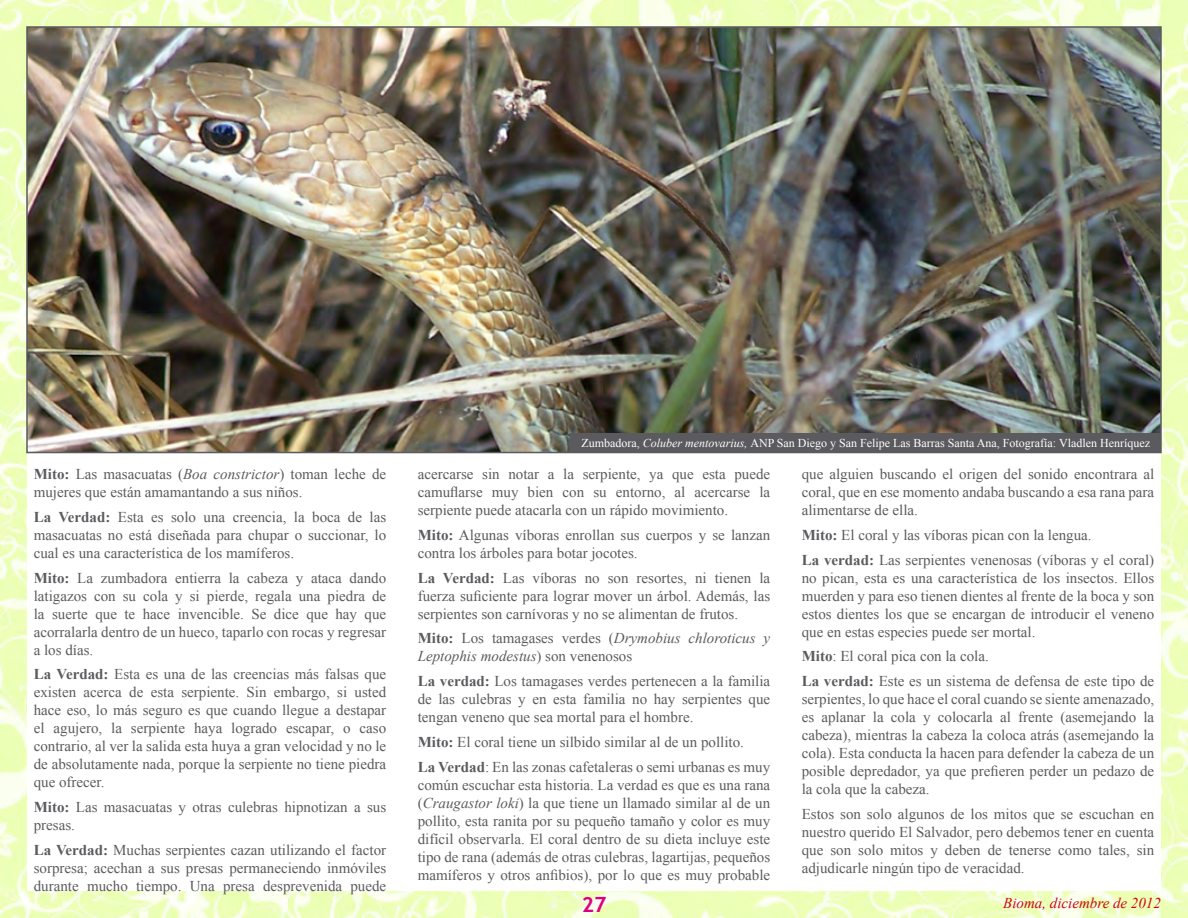
<style>
.page{position:relative;width:1188px;height:918px;background:#fff}
.page>*{position:absolute;margin:0;border:0;box-sizing:border-box;transform-origin:0 0}
.t1{font:700 21px "Trebuchet MS";color:#db0080}
.t2{font:15px/18px "Times New Roman";color:#5b5b5f;text-align:justify}
.t3{font:italic 15px/18px "Times New Roman";color:#5b5b5f}
.t4{font:italic 15px "Times New Roman";color:#cb0610}
.t5{font:12px "Times New Roman";color:#fff}
.s1{font-weight:700}
.s2{font-style:italic}
.s3{font-weight:700;font-style:normal}
.s4{font-style:normal}
</style>
<div class="page">
<img style="left:0;top:0;width:1188px;height:918px">
<div style="left:27px;top:27px;width:1134px;height:864px;background:#fff"></div>
<img style="left:29px;top:29px;width:1130px;height:421px">
<div style="left:570px;top:433px;width:591px;height:20px;background:#5b5b5f"></div>
<p class="t2" style="left:34px;top:465px;width:354px"><span class="s1">Mito:</span> Las masacuatas (<span class="s2">Boa constrictor</span>) toman leche de mujeres que están amamantando a sus niños.</p>
<p class="t2" style="left:34px;top:508px;width:354px"><span class="s1">La Verdad:</span> Esta es solo una creencia, la boca de las masacuatas no está diseñada para chupar o succionar, lo cual es una característica de los mamíferos.</p>
<p class="t2" style="left:34px;top:568px;width:354px"><span class="s1">Mito:</span> La zumbadora entierra la cabeza y ataca dando latigazos con su cola y si pierde, regala una piedra de la suerte que te hace invencible. Se dice que hay que acorralarla dentro de un hueco, taparlo con rocas y regresar a los días.</p>
<p class="t2" style="left:34px;top:665px;width:354px"><span class="s1">La Verdad:</span> Esta es una de las creencias más falsas que existen acerca de esta serpiente. Sin embargo, si usted hace eso, lo más seguro es que cuando llegue a destapar el agujero, la serpiente haya logrado escapar, o caso contrario, al ver la salida esta huya a gran velocidad y no le de absolutamente nada, porque la serpiente no tiene piedra que ofrecer.</p>
<p class="t2" style="left:34px;top:798px;width:354px"><span class="s1">Mito:</span> Las masacuatas y otras culebras hipnotizan a sus presas.</p>
<p class="t2" style="left:34px;top:841px;width:354px"><span class="s1">La Verdad:</span> Muchas serpientes cazan utilizando el factor sorpresa; acechan a sus presas permaneciendo inmóviles durante mucho tiempo. Una presa desprevenida puede</p>
<p class="t5" style="left:581px;top:435px;width:570px">Zumbadora, <span class="s2">Coluber mentovarius,</span> ANP San Diego y San Felipe Las Barras Santa Ana, Fotografía: Vladlen Henríquez</p>
<p class="t2" style="left:418px;top:465px;width:354px">acercarse sin notar a la serpiente, ya que esta puede camuflarse muy bien con su entorno, al acercarse la serpiente puede atacarla con un rápido movimiento.</p>
<p class="t2" style="left:418px;top:526px;width:354px"><span class="s1">Mito:</span> Algunas víboras enrollan sus cuerpos y se lanzan contra los árboles para botar jocotes.</p>
<p class="t2" style="left:418px;top:568px;width:354px"><span class="s1">La Verdad:</span> Las víboras no son resortes, ni tienen la fuerza suficiente para lograr mover un árbol. Además, las serpientes son carnívoras y no se alimentan de frutos.</p>
<p class="t3" style="left:418px;top:629px;width:354px"><span class="s3">Mito:</span> <span class="s4">Los tamagases verdes (</span>Drymobius chloroticus y<br>Leptophis modestus<span class="s4">) son venenosos</span></p>
<p class="t2" style="left:418px;top:672px;width:354px"><span class="s1">La verdad:</span> Los tamagases verdes pertenecen a la familia de las culebras y en esta familia no hay serpientes que tengan veneno que sea mortal para el hombre.</p>
<p class="t2" style="left:418px;top:729px;width:354px;line-height:24.8px"><span class="s1">Mito:</span> El coral tiene un silbido similar al de un pollito.<br><span class="s1">La Verdad</span>: En las zonas cafetaleras o semi urbanas es muy</p>
<p class="t2" style="left:418px;top:775px;width:354px">común escuchar esta historia. La verdad es que es una rana (<span class="s2">Craugastor loki</span>) la que tiene un llamado similar al de un pollito, esta ranita por su pequeño tamaño y color es muy difícil observarla. El coral dentro de su dieta incluye este tipo de rana (además de otras culebras, lagartijas, pequeños mamíferos y otros anfibios), por lo que es muy probable</p>
<p class="t2" style="left:802px;top:465px;width:354px">que alguien buscando el origen del sonido encontrara al coral, que en ese momento andaba buscando a esa rana para alimentarse de ella.</p>
<p class="t2" style="left:802px;top:522px;width:354px;line-height:24.8px"><span class="s1">Mito:</span> El coral y las víboras pican con la lengua.<br><span class="s1">La verdad:</span> Las serpientes venenosas (víboras y el coral)</p>
<p class="t2" style="left:802px;top:568px;width:354px">no pican, esta es una característica de los insectos. Ellos muerden y para eso tienen dientes al frente de la boca y son estos dientes los que se encargan de introducir el veneno que en estas especies puede ser mortal.</p>
<p class="t2" style="left:802px;top:644px;width:354px;line-height:24.8px"><span class="s1">Mito</span>: El coral pica con la cola.<br><span class="s1">La verdad:</span> Este es un sistema de defensa de este tipo de</p>
<p class="t2" style="left:802px;top:690px;width:354px">serpientes, lo que hace el coral cuando se siente amenazado, es aplanar la cola y colocarla al frente (asemejando la cabeza), mientras la cabeza la coloca atrás (asemejando la cola). Esta conducta la hacen para defender la cabeza de un posible depredador, ya que prefieren perder un pedazo de la cola que la cabeza.</p>
<p class="t2" style="left:802px;top:805px;width:354px">Estos son solo algunos de los mitos que se escuchan en nuestro querido El Salvador, pero debemos tener en cuenta que son solo mitos y deben de tenerse como tales, sin adjudicarle ningún tipo de veracidad.</p>
<h1 class="t1" style="left:582px;top:892px;width:26px">27</h1>
<p class="t4" style="left:1003px;top:892px;width:159px">Bioma, diciembre de 2012</p>
</div>
